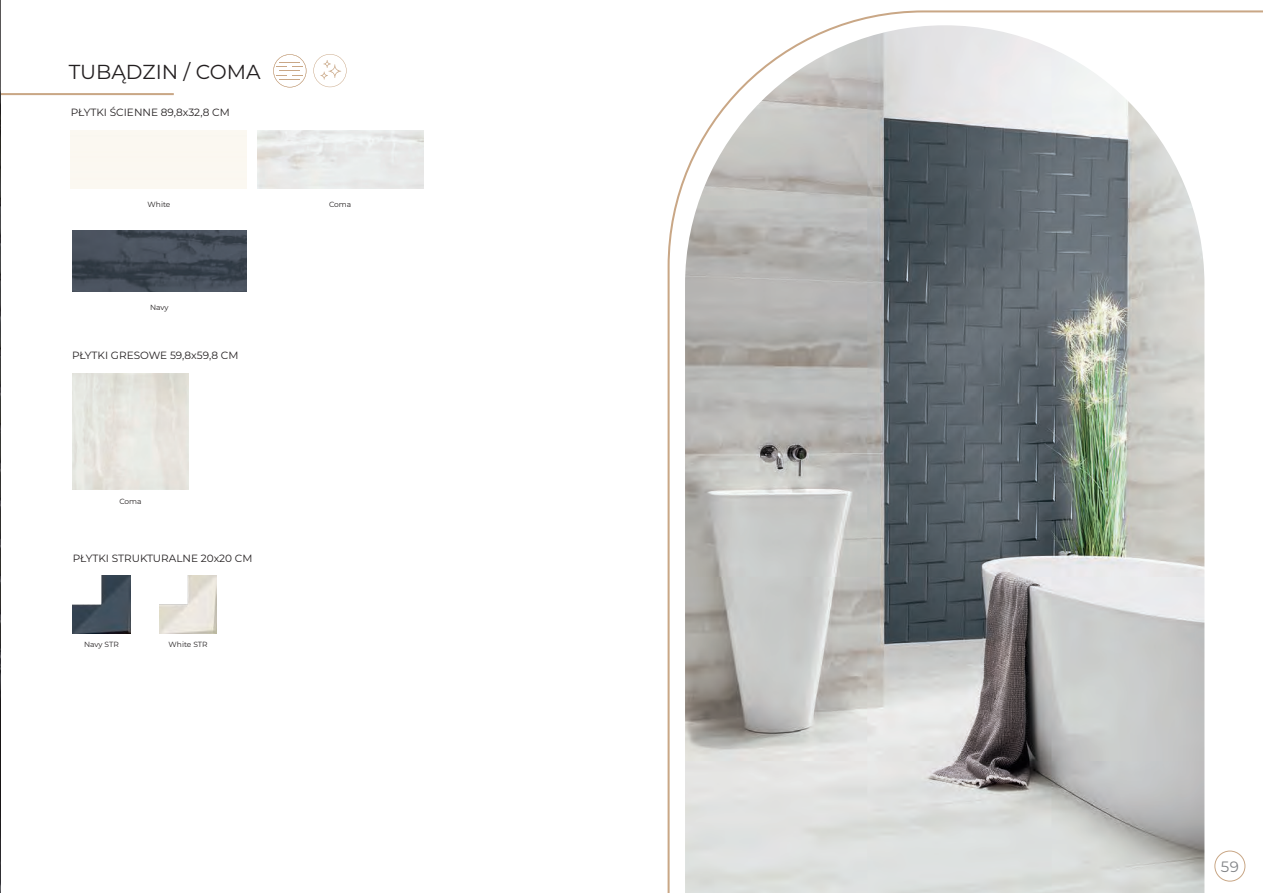
<style>
.page{position:relative;width:1263px;height:893px;background:#fff}
.page>*{position:absolute;margin:0;border:0;box-sizing:border-box;transform-origin:0 0}
.t1{font:20.25px "Montserrat";color:#231f20}
.t2{font:15px "Montserrat";color:#808285}
.sub{font:10.5px "Montserrat";color:#231f20}
.t3{font:7.5px "Montserrat";color:#231f20}
</style>
<div class="page">
<img style="left:72px;top:231px;width:175px;height:61px">
<hr style="left:1px;top:93px;width:173px;height:2px;background:#c9a786">
<img style="left:159px;top:576px;width:58px;height:58px">
<img style="left:73px;top:576px;width:57px;height:58px">
<svg style="left:273px;top:54px;width:33px;height:33px"></svg>
<svg style="left:313px;top:54px;width:34px;height:33px"></svg>
<svg style="left:0;top:0;width:1px;height:893px"></svg>
<svg style="left:667px;top:10px;width:596px;height:883px"></svg>
<p class="t1" style="left:69px;top:57px;width:193px">TUBĄDZIN / COMA</p>
<p class="sub" style="left:71px;top:105px;width:160px">PŁYTKI ŚCIENNE 89,8x32,8 CM</p>
<p class="t3" style="left:148px;top:199px;width:24px">White</p>
<p class="t3" style="left:329px;top:199px;width:24px">Coma</p>
<p class="t3" style="left:150px;top:302px;width:20px">Navy</p>
<p class="sub" style="left:72px;top:348px;width:168px">PŁYTKI GRESOWE 59,8x59,8 CM</p>
<p class="t3" style="left:119px;top:496px;width:24px">Coma</p>
<p class="sub" style="left:73px;top:551px;width:181px">PŁYTKI STRUKTURALNE 20x20 CM</p>
<p class="t3" style="left:84px;top:640px;width:36px">Navy STR</p>
<p class="t3" style="left:169px;top:640px;width:41px">White STR</p>
<h2 class="t2" style="left:1221px;top:856px;width:20px">59</h2>
</div>
